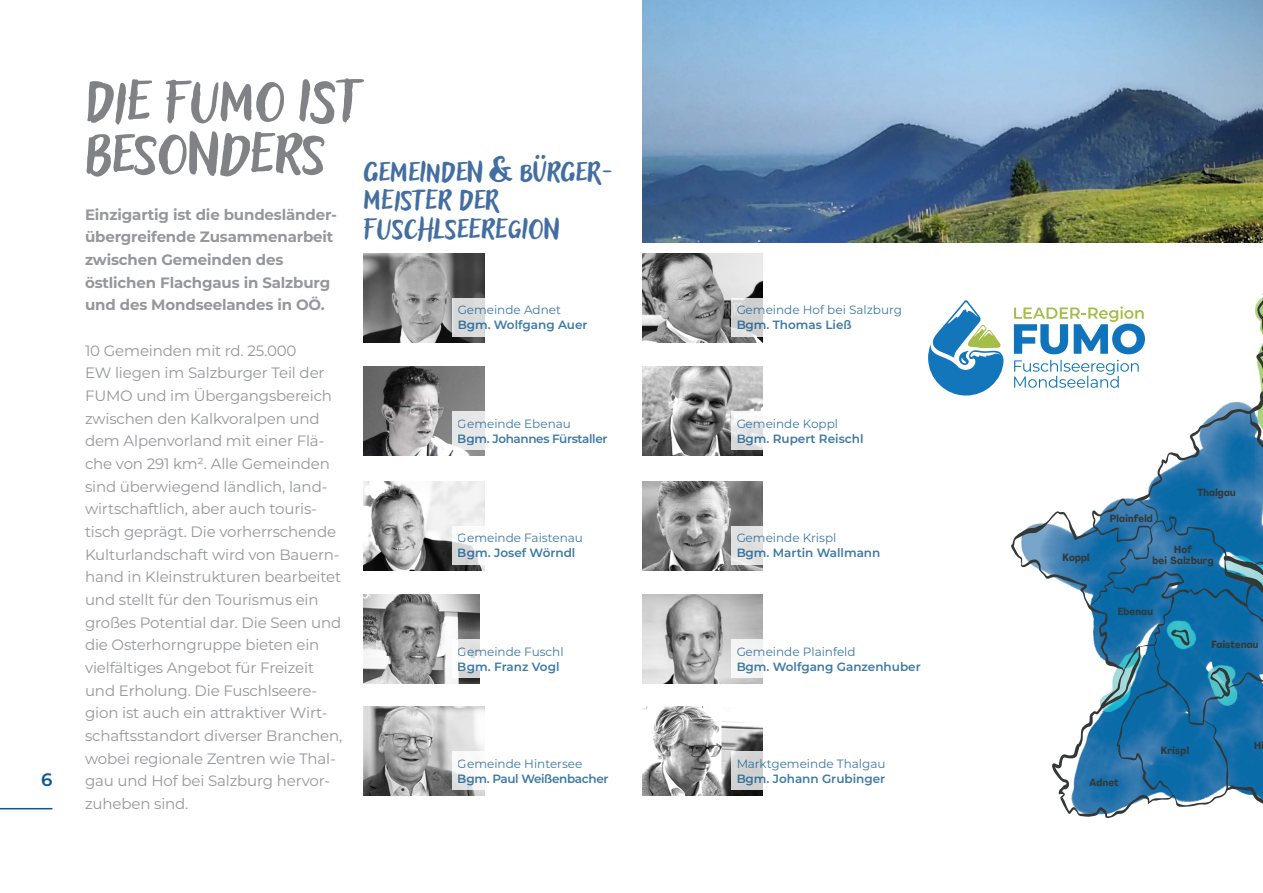
<style>
.page{position:relative;width:1263px;height:893px;background:#fff}
.page>*{position:absolute;margin:0;border:0;box-sizing:border-box;transform-origin:0 0}
.t1{font:75px "Adlery Pro Blockletter Blocklet";letter-spacing:-.01em;color:#808285}
.t2{font:37.5px/28.5px "Adlery Pro Blockletter Blocklet";color:#436ea1}
.t3{font:600 18px "Montserrat";color:#0c578f}
.t4{font:15px/22.6px "Montserrat";letter-spacing:-.01em;color:#95979a}
.t5{font:700 15px/22.6px "Montserrat";letter-spacing:-.01em;color:#95979a}
.t6{font:12px "Montserrat";color:#0c578f}
.t7{font:600 12px "Montserrat";color:#0c578f}
.t8{font:600 12px "Montserrat";letter-spacing:-.03em;color:#0c578f}
.t9{font:10.2px/10.2px "Agrandir Variable";letter-spacing:.025em;color:#333736;text-align:center}
</style>
<div class="page">
<hr style="left:0;top:808px;width:52px;height:1px;background:#0c578f">
<img style="left:364px;top:706px;width:120px;height:90px">
<div style="left:452px;top:752px;width:203px;height:38px;background:#fff"></div>
<img style="left:364px;top:594px;width:116px;height:90px">
<div style="left:452px;top:640px;width:203px;height:38px;background:#fff"></div>
<img style="left:364px;top:481px;width:120px;height:89px">
<div style="left:452px;top:526px;width:203px;height:39px;background:#fff"></div>
<img style="left:364px;top:366px;width:120px;height:90px">
<div style="left:452px;top:412px;width:203px;height:38px;background:linear-gradient(to right,#f1f1f1,#fff)"></div>
<img style="left:364px;top:253px;width:120px;height:89px">
<svg style="left:452px;top:298px;width:33px;height:39px"></svg>
<img style="left:642px;top:706px;width:121px;height:90px">
<svg style="left:730px;top:752px;width:33px;height:38px"></svg>
<img style="left:642px;top:594px;width:120px;height:90px">
<div style="left:730px;top:640px;width:203px;height:38px;background:#fff"></div>
<img style="left:642px;top:481px;width:121px;height:89px">
<svg style="left:730px;top:526px;width:33px;height:39px"></svg>
<img style="left:642px;top:366px;width:121px;height:90px">
<div style="left:730px;top:412px;width:203px;height:38px;background:#fff"></div>
<img style="left:642px;top:253px;width:121px;height:89px">
<svg style="left:730px;top:298px;width:33px;height:39px"></svg>
<img style="left:642px;top:0;width:621px;height:242px">
<svg style="left:1011px;top:293px;width:252px;height:270px"></svg>
<svg style="left:1021px;top:412px;width:242px;height:406px"></svg>
<svg style="left:1014px;top:360px;width:125px;height:28px"></svg>
<svg style="left:928px;top:300px;width:76px;height:96px"></svg>
<svg style="left:1014px;top:306px;width:131px;height:48px"></svg>
<p class="t3" style="left:41px;top:767px;width:13px">6</p>
<h1 class="t1" style="left:85px;top:49px;width:279px">DIE FUMO IST</h1>
<h1 class="t1" style="left:85px;top:101px;width:242px">BESONDERS</h1>
<p class="t5" style="left:85px;top:202px;width:253px">Einzigartig ist die bundesländer&shy;übergreifende Zusammenarbeit zwischen Gemeinden des östlichen Flachgaus in Salzburg und des Mondseelandes in OÖ.</p>
<h2 class="t2" style="left:364px;top:155px;width:254px">GEMEINDEN &amp; BÜRGER-<br>MEISTER</h2>
<h2 class="t2" style="left:364px;top:183px;width:198px;text-indent:95px">DER<br>FUSCHLSEEREGION</h2>
<p class="t6" style="left:458px;top:302px;width:105px">Gemeinde Adnet</p>
<p class="t7" style="left:458px;top:317px;width:132px">Bgm. Wolfgang Auer</p>
<p class="t4" style="left:85px;top:338px;width:259px">10 Gemeinden mit rd. 25.000<br>EW liegen im Salzburger Teil der<br>FUMO und im Übergangsbereich zwischen den Kalkvoralpen und dem Alpenvorland mit einer Flä&shy;che von 291 km². Alle Gemeinden sind überwiegend ländlich, land&shy;wirtschaftlich, aber auch touris&shy;tisch geprägt. Die vorherrschende<br>Kulturlandschaft wird von Bauern&shy;hand in Kleinstrukturen bearbeitet und stellt für den Tourismus ein großes Potential dar. Die Seen und die Osterhorngruppe bieten ein vielfältiges Angebot für Freizeit und Erholung. Die Fuschlseere&shy;gion ist auch ein attraktiver Wirt&shy;schaftsstandort diverser Branchen, wobei regionale Zentren wie Thal&shy;gau und Hof bei Salzburg hervor&shy;zuheben sind.</p>
<p class="t6" style="left:458px;top:415px;width:115px">Gemeinde Ebenau</p>
<p class="t8" style="left:458px;top:430px;width:151px">Bgm. Johannes Fürstaller</p>
<p class="t6" style="left:458px;top:530px;width:127px">Gemeinde Faistenau</p>
<p class="t7" style="left:458px;top:545px;width:119px">Bgm. Josef Wörndl</p>
<p class="t6" style="left:458px;top:643px;width:107px">Gemeinde Fuschl</p>
<p class="t7" style="left:458px;top:658px;width:103px">Bgm. Franz Vogl</p>
<p class="t6" style="left:458px;top:755px;width:126px">Gemeinde Hintersee</p>
<p class="t8" style="left:458px;top:770px;width:152px">Bgm. Paul Weißenbacher</p>
<p class="t6" style="left:736px;top:302px;width:167px">Gemeinde Hof bei Salzburg</p>
<p class="t7" style="left:736px;top:317px;width:117px">Bgm. Thomas Ließ</p>
<p class="t6" style="left:736px;top:415px;width:103px">Gemeinde Koppl</p>
<p class="t7" style="left:736px;top:430px;width:129px">Bgm. Rupert Reischl</p>
<p class="t6" style="left:736px;top:530px;width:102px">Gemeinde Krispl</p>
<p class="t7" style="left:736px;top:545px;width:146px">Bgm. Martin Wallmann</p>
<p class="t6" style="left:736px;top:643px;width:121px">Gemeinde Plainfeld</p>
<p class="t7" style="left:736px;top:658px;width:186px">Bgm. Wolfgang Ganzenhuber</p>
<p class="t6" style="left:736px;top:755px;width:151px">Marktgemeinde Thalgau</p>
<p class="t7" style="left:736px;top:770px;width:150px">Bgm. Johann Grubinger</p>
<p class="t9" style="left:1062px;top:552px;width:29px">Koppl</p>
<p class="t9" style="left:1110px;top:513px;width:44px">Plainfeld</p>
<p class="t9" style="left:1197px;top:487px;width:40px">Thalgau</p>
<p class="t9" style="left:1152px;top:545px;width:63px">Hof<br>bei Salzburg</p>
<p class="t9" style="left:1118px;top:607px;width:37px">Ebenau</p>
<p class="t9" style="left:1211px;top:640px;width:49px">Faistenau</p>
<p class="t9" style="left:1161px;top:745px;width:30px">Krispl</p>
<p class="t9" style="left:1254px;top:740px;width:11px">Hi</p>
<p class="t9" style="left:1089px;top:777px;width:31px">Adnet</p>
</div>
